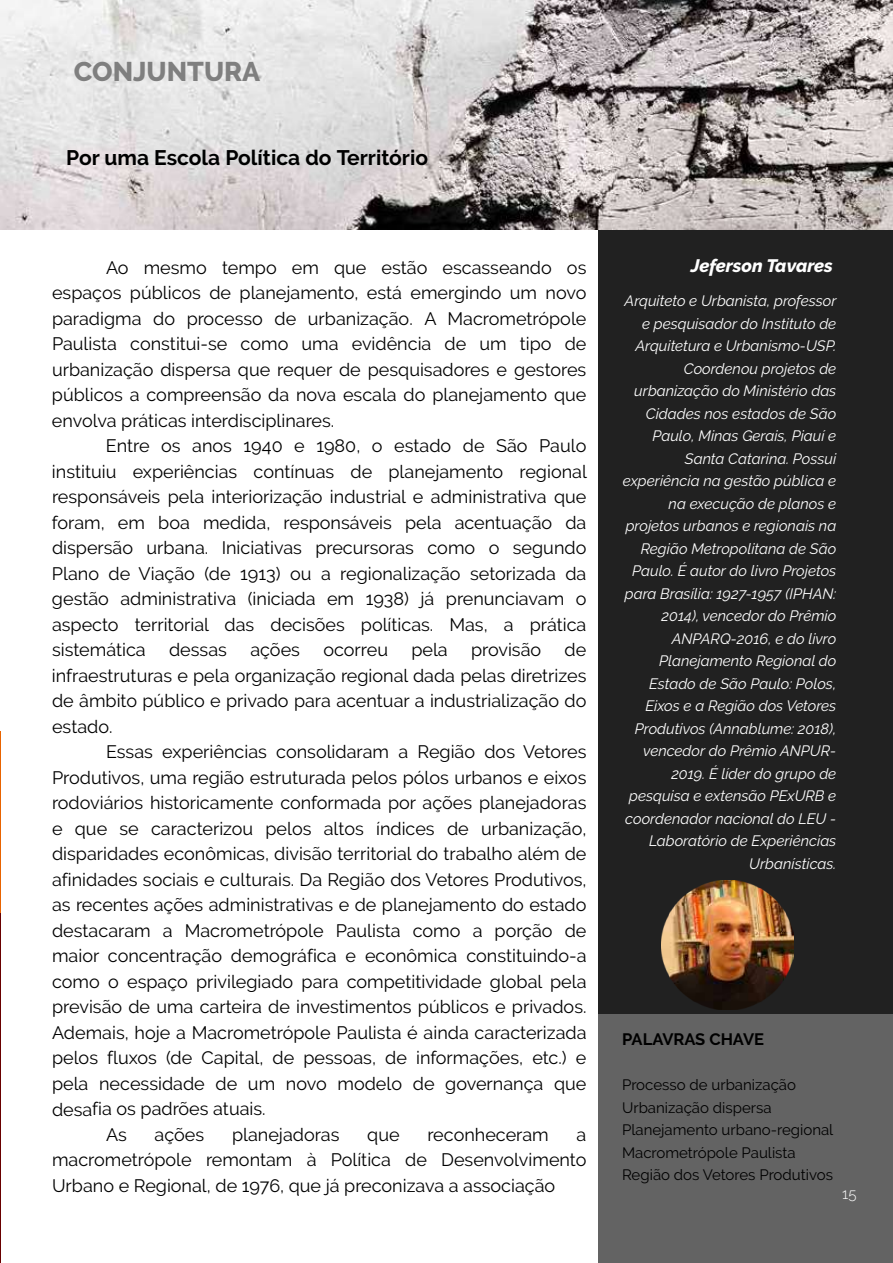
<style>
.page{position:relative;width:893px;height:1263px;background:#fff}
.page>*{position:absolute;margin:0;border:0;box-sizing:border-box;transform-origin:0 0}
.t1{font:800 27px "Raleway";color:#7f7f7f}
.t2{font:700 21px "Raleway";color:#000}
.t3{font:18px/25.5px "Raleway";color:#000;text-align:justify}
.t4{font:italic 800 18px "Raleway";color:#fff}
.t5{font:700 16.5px "Raleway";color:#000}
.t6{font:italic 15px/22.5px "Raleway";color:#fff;text-align:right}
.t7{font:15px/22.5px "Raleway";color:#000}
.t8{font:300 15px "Raleway";color:#fff}
</style>
<div class="page">
<div style="left:598px;top:214px;width:295px;height:1049px;background:#212121"></div>
<img style="left:0;top:0;width:893px;height:229px">
<div style="left:598px;top:1014px;width:295px;height:249px;background:#636363"></div>
<img style="left:662px;top:880px;width:132px;height:129px">
<hr style="left:0;top:911px;width:1px;height:352px;background:#690000">
<hr style="left:0;top:731px;width:1px;height:181px;background:#e86300">
<h1 class="t1" style="left:74px;top:57px;width:188px">CONJUNTURA</h1>
<p class="t2" style="left:66px;top:146px;width:363px">Por uma Escola Política do Território</p>
<p class="t3" style="left:52px;top:255px;width:536px;text-indent:54px">Ao mesmo tempo em que estão escasseando os espaços públicos de planejamento, está emergindo um novo paradigma do processo de urbanização. A Macrometrópole Paulista constitui-se como uma evidência de um tipo de urbanização dispersa que requer de pesquisadores e gestores públicos a compreensão da nova escala do planejamento que envolva práticas interdisciplinares.</p>
<p class="t3" style="left:52px;top:433px;width:536px;text-indent:54px">Entre os anos 1940 e 1980, o estado de São Paulo instituiu experiências contínuas de planejamento regional responsáveis pela interiorização industrial e administrativa que foram, em boa medida, responsáveis pela acentuação da dispersão urbana. Iniciativas precursoras como o segundo Plano de Viação (de 1913) ou a regionalização setorizada da gestão administrativa (iniciada em 1938) já prenunciavam o aspecto territorial das decisões políticas. Mas, a prática sistemática</p>
<p class="t3" style="left:52px;top:637px;width:536px;text-indent:513px">de infraestruturas e pela organização regional dada pelas diretrizes de âmbito público e privado para acentuar a industrialização do estado.</p>
<p class="t3" style="left:106px;top:739px;width:482px">Essas experiências consolidaram a Região dos Vetores</p>
<p class="t3" style="left:52px;top:765px;width:536px">Produtivos, uma região estruturada pelos pólos urbanos e eixos</p>
<p class="t3" style="left:52px;top:790px;width:536px">rodoviários historicamente conformada por ações planejadoras</p>
<p class="t3" style="left:52px;top:816px;width:536px">e que se caracterizou pelos altos índices de urbanização,</p>
<p class="t3" style="left:52px;top:841px;width:536px">disparidades econômicas, divisão territorial do trabalho além de</p>
<p class="t3" style="left:52px;top:867px;width:536px">afinidades sociais e culturais. Da Região dos Vetores Produtivos,</p>
<p class="t3" style="left:52px;top:892px;width:536px">as recentes ações administrativas e de planejamento do estado</p>
<p class="t3" style="left:52px;top:918px;width:536px">destacaram a Macrometrópole Paulista como a porção de</p>
<p class="t3" style="left:52px;top:943px;width:536px">maior concentração demográfica e econômica constituindo-a</p>
<p class="t3" style="left:52px;top:969px;width:536px">como o espaço privilegiado para competitividade global pela</p>
<p class="t3" style="left:52px;top:994px;width:536px">previsão de uma carteira de investimentos públicos e privados.</p>
<p class="t3" style="left:52px;top:1020px;width:536px">Ademais, hoje a Macrometrópole Paulista é ainda caracterizada</p>
<p class="t3" style="left:52px;top:1045px;width:536px">pelos fluxos (de Capital, de pessoas, de informações, etc.) e</p>
<p class="t3" style="left:52px;top:1071px;width:536px">pela necessidade de um novo modelo de governança que</p>
<p class="t3" style="left:52px;top:1096px;width:215px">desafia os padrões atuais.</p>
<p class="t3" style="left:106px;top:1122px;width:22px">As</p>
<p class="t3" style="left:155px;top:1122px;width:51px">ações</p>
<p class="t3" style="left:232px;top:1122px;width:109px">planejadoras</p>
<p class="t3" style="left:367px;top:1122px;width:34px">que</p>
<p class="t3" style="left:427px;top:1122px;width:123px">reconheceram</p>
<p class="t3" style="left:169px;top:637px;width:59px">dessas</p>
<p class="t3" style="left:250px;top:637px;width:51px">ações</p>
<p class="t3" style="left:323px;top:637px;width:66px">ocorreu</p>
<p class="t3" style="left:411px;top:637px;width:38px">pela</p>
<p class="t3" style="left:471px;top:637px;width:72px">provisão</p>
<p class="t3" style="left:52px;top:1122px;width:536px;text-indent:525px">a macrometrópole remontam à Política de Desenvolvimento Urbano e Regional, de 1976, que já preconizava a associação</p>
<p class="t4" style="left:691px;top:255px;width:144px">Jeferson Tavares</p>
<p class="t6" style="left:623px;top:289px;width:215px">Arquiteto e Urbanista, professor e pesquisador do Instituto de<br>Arquitetura e Urbanismo-USP.<br>Coordenou projetos de urbanização do Ministério das<br>Cidades nos estados de São<br>Paulo, Minas Gerais, Piauí e<br>Santa Catarina. Possui experiência na gestão pública e na execução de planos e projetos urbanos e regionais na<br>Região Metropolitana de São<br>Paulo. É autor do livro Projetos para Brasília: 1927-1957 (IPHAN:<br>2014), vencedor do Prêmio<br>ANPARQ-2016, e do livro<br>Planejamento Regional do<br>Estado de São Paulo: Polos,<br>Eixos e a Região dos Vetores<br>Produtivos (Annablume: 2018), vencedor do Prêmio ANPUR-<br>2019. É líder do grupo de pesquisa e extensão PExURB e coordenador nacional do LEU -<br>Laboratório de Experiências<br>Urbanísticas.</p>
<p class="t5" style="left:622px;top:1030px;width:144px">PALAVRAS CHAVE</p>
<p class="t7" style="left:622px;top:1073px;width:213px">Processo de urbanização<br>Urbanização dispersa<br>Planejamento urbano-regional<br>Macrometrópole Paulista<br>Região dos Vetores Produtivos</p>
<p class="t8" style="left:842px;top:1185px;width:16px">15</p>
</div>
